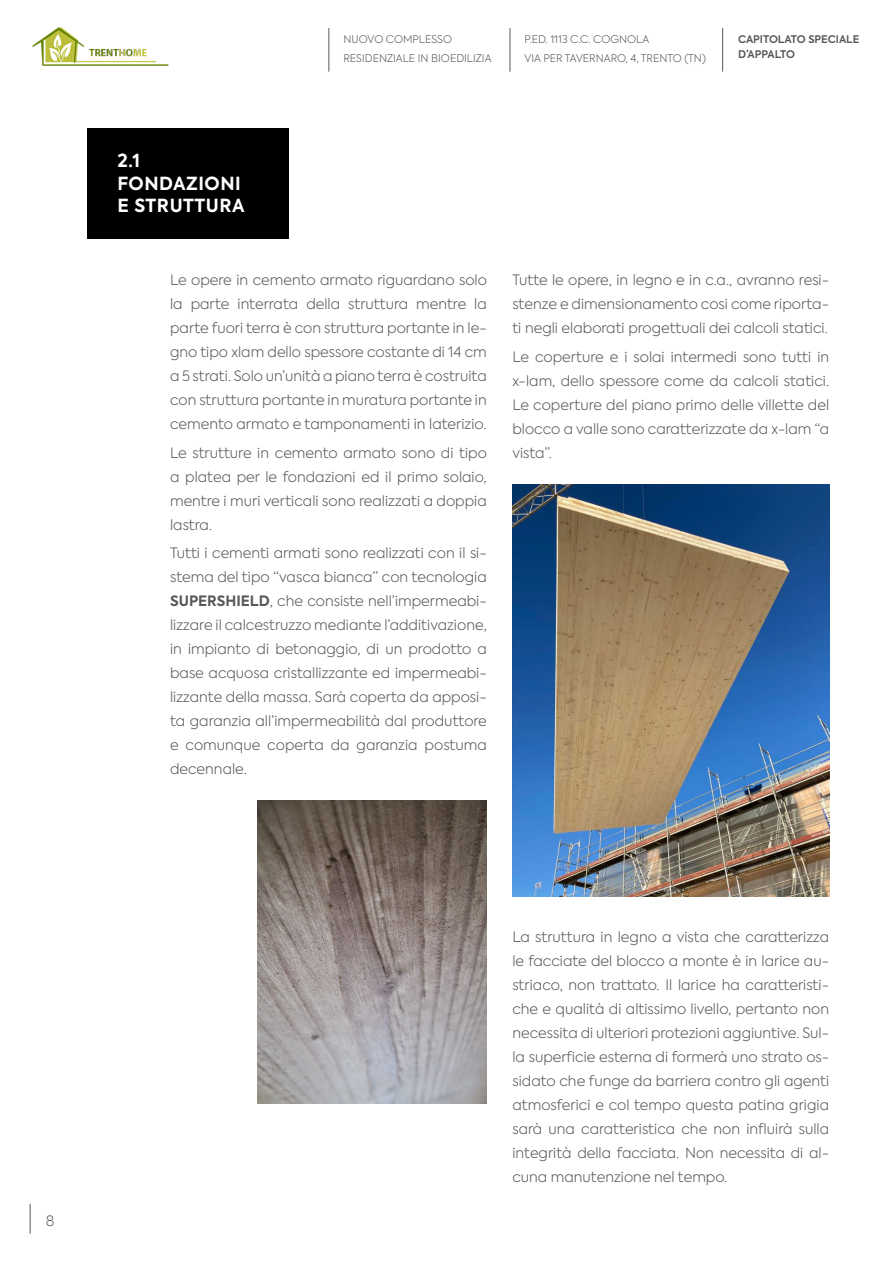
<style>
.page{position:relative;width:893px;height:1263px;background:#fff}
.page>*{position:absolute;margin:0;border:0;box-sizing:border-box;transform-origin:0 0}
.t1{font:700 18px/22.5px "Axiforma";letter-spacing:.03em;color:#fff}
.t2{font:300 14.25px/24px "Axiforma";color:#58585a;text-align:justify}
.t3{font:300 10.5px/19.2px "Axiforma";color:#58585a}
.t4{font:600 10.5px/15px "Axiforma";color:#58585a}
.s1{font-weight:700}
</style>
<div class="page">
<svg style="left:30px;top:1204px;width:1px;height:29px"></svg>
<hr style="left:510px;top:28px;width:1px;height:44px;background:#58585a">
<hr style="left:722px;top:28px;width:1px;height:44px;background:#58585a">
<hr style="left:328px;top:28px;width:1px;height:44px;background:#58585a">
<img style="left:32px;top:27px;width:137px;height:39px">
<div style="left:88px;top:128px;width:201px;height:110px;background:#000"></div>
<img style="left:512px;top:485px;width:317px;height:411px">
<img style="left:257px;top:800px;width:230px;height:303px">
<p class="t2" style="left:46px;top:1208px;width:10px">8</p>
<p class="t1" style="left:117px;top:150px;width:129px">2.1<br>FONDAZIONI<br>E STRUTTURA</p>
<p class="t3" style="left:343px;top:30px;width:150px">NUOVO COMPLESSO<br>RESIDENZIALE IN BIOEDILIZIA</p>
<p class="t4" style="left:738px;top:32px;width:123px">CAPITOLATO SPECIALE<br>D’APPALTO</p>
<p class="t3" style="left:525px;top:30px;width:183px">P.ED. 1113 C.C. COGNOLA<br>VIA PER TAVERNARO, 4, TRENTO (TN)</p>
<p class="t2" style="left:170px;top:268px;width:318px">Le opere in cemento armato riguardano solo la parte interrata della struttura mentre la parte fuori terra è con struttura portante in le&shy;gno tipo xlam dello spessore costante di 14 cm a 5 strati. Solo un’unità a piano terra è costruita con struttura portante in muratura portante in cemento armato e tamponamenti in laterizio.</p>
<p class="t2" style="left:170px;top:440px;width:318px">Le strutture in cemento armato sono di tipo a platea per le fondazioni ed il primo solaio, mentre i muri verticali sono realizzati a doppia lastra.</p>
<p class="t2" style="left:170px;top:541px;width:318px">Tutti i cementi armati sono realizzati con il si&shy;stema del tipo “vasca bianca” con tecnologia <span class="s1">SUPERSHIELD</span>, che consiste nell’impermeabi&shy;lizzare il calcestruzzo mediante l’additivazione, in impianto di betonaggio, di un prodotto a base acquosa cristallizzante ed impermeabi&shy;lizzante della massa. Sarà coperta da apposi&shy;ta garanzia all’impermeabilità dal produttore e comunque coperta da garanzia postuma decennale.</p>
<p class="t2" style="left:512px;top:268px;width:318px">Tutte le opere, in legno e in c.a., avranno resi&shy;stenze e dimensionamento cosi come riporta&shy;ti negli elaborati progettuali dei calcoli statici.</p>
<p class="t2" style="left:512px;top:344px;width:318px">Le coperture e i solai intermedi sono tutti in x-lam, dello spessore come da calcoli statici.<br>Le coperture del piano primo delle villette del blocco a valle sono caratterizzate da x-lam “a vista”.</p>
<p class="t2" style="left:512px;top:925px;width:318px">La struttura in legno a vista che caratterizza le facciate del blocco a monte è in larice au&shy;striaco, non trattato. Il larice ha caratteristi&shy;che e qualità di altissimo livello, pertanto non necessita di ulteriori protezioni aggiuntive. Sul&shy;la superficie esterna di formerà uno strato os&shy;sidato che funge da barriera contro gli agenti atmosferici e col tempo questa patina grigia sarà una caratteristica che non influirà sulla integrità della facciata. Non necessita di al&shy;cuna manutenzione nel tempo.</p>
</div>
